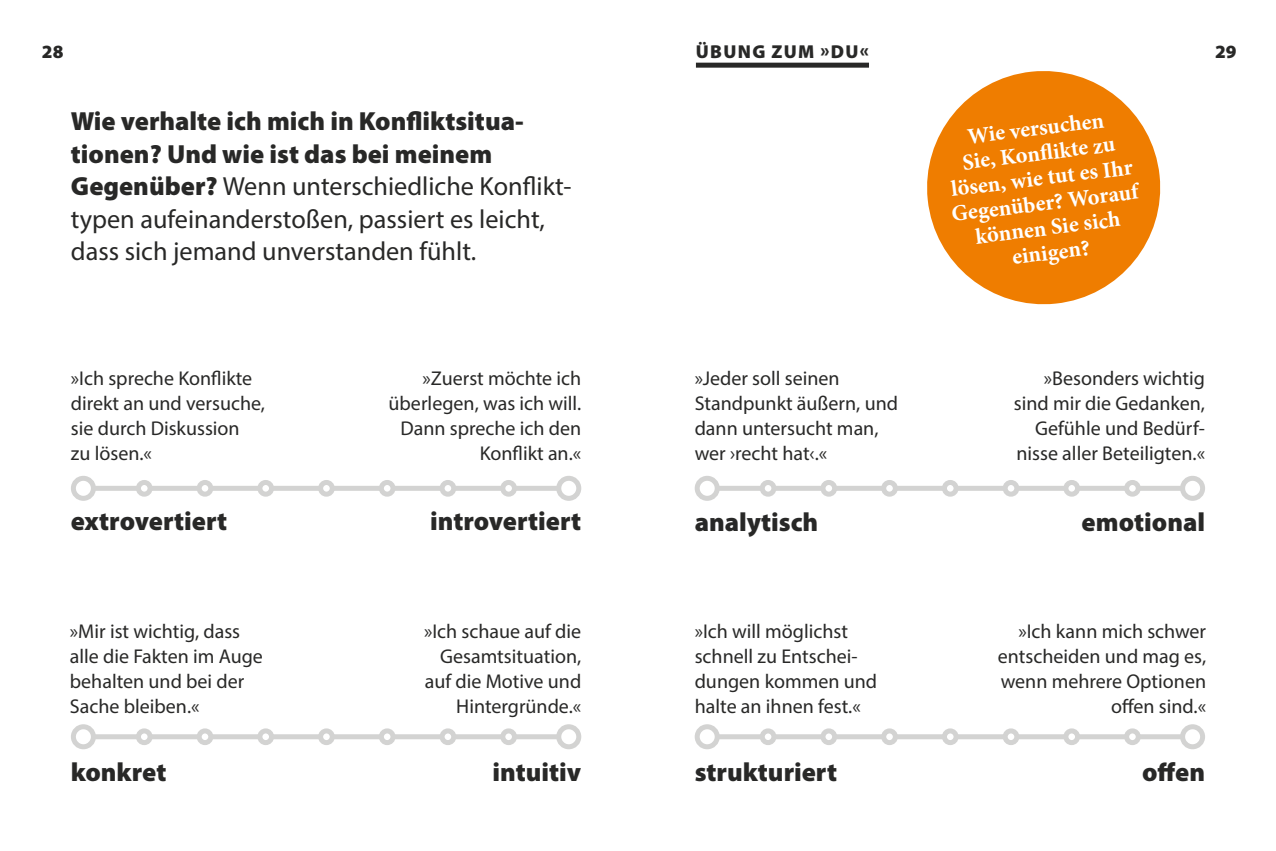
<style>
.page{position:relative;width:1276px;height:851px;background:#fff}
.page>*{position:absolute;margin:0;border:0;box-sizing:border-box;transform-origin:0 0}
.t1{font:26.25px/32.5px "Myriad Pro";color:#282827}
.t2{font:900 26.25px "Myriad Pro";color:#282827}
.t3{font:700 22.5px/25px "Minion Pro";color:#fff;text-align:center}
.t4{font:20px/25px "Myriad Pro";color:#282827}
.t5{font:900 18.75px "Myriad Pro";letter-spacing:.07em;color:#282827}
.s1{font-weight:900}
</style>
<div class="page">
<div style="left:93px;top:485px;width:466px;height:5px;background:#d3d3d2"></div>
<div style="left:71px;top:475px;width:25px;height:25px;border:5px solid #d3d3d2;border-radius:50%"></div>
<div style="left:556px;top:475px;width:25px;height:25px;border:5px solid #d3d3d2;border-radius:50%"></div>
<div style="left:138px;top:482px;width:12px;height:12px;background:#fff;border-radius:50%"></div>
<div style="left:136px;top:480px;width:17px;height:16px;border:5px solid #d3d3d2;border-radius:50%"></div>
<div style="left:199px;top:482px;width:12px;height:12px;background:#fff;border-radius:50%"></div>
<div style="left:197px;top:480px;width:16px;height:16px;border:5px solid #d3d3d2;border-radius:50%"></div>
<div style="left:260px;top:482px;width:11px;height:12px;background:#fff;border-radius:50%"></div>
<div style="left:257px;top:480px;width:17px;height:16px;border:5px solid #d3d3d2;border-radius:50%"></div>
<div style="left:321px;top:482px;width:11px;height:12px;background:#fff;border-radius:50%"></div>
<div style="left:318px;top:480px;width:17px;height:16px;border:5px solid #d3d3d2;border-radius:50%"></div>
<div style="left:381px;top:482px;width:12px;height:12px;background:#fff;border-radius:50%"></div>
<div style="left:379px;top:480px;width:16px;height:16px;border:5px solid #d3d3d2;border-radius:50%"></div>
<div style="left:442px;top:482px;width:12px;height:12px;background:#fff;border-radius:50%"></div>
<div style="left:439px;top:480px;width:17px;height:16px;border:5px solid #d3d3d2;border-radius:50%"></div>
<div style="left:503px;top:482px;width:11px;height:12px;background:#fff;border-radius:50%"></div>
<div style="left:500px;top:480px;width:17px;height:16px;border:5px solid #d3d3d2;border-radius:50%"></div>
<div style="left:93px;top:734px;width:466px;height:5px;background:#d3d3d2"></div>
<div style="left:71px;top:724px;width:25px;height:25px;border:5px solid #d3d3d2;border-radius:50%"></div>
<div style="left:556px;top:724px;width:25px;height:25px;border:5px solid #d3d3d2;border-radius:50%"></div>
<div style="left:138px;top:730px;width:12px;height:12px;background:#fff;border-radius:50%"></div>
<div style="left:136px;top:728px;width:17px;height:17px;border:5px solid #d3d3d2;border-radius:50%"></div>
<div style="left:199px;top:730px;width:12px;height:12px;background:#fff;border-radius:50%"></div>
<div style="left:197px;top:728px;width:16px;height:17px;border:5px solid #d3d3d2;border-radius:50%"></div>
<div style="left:260px;top:730px;width:11px;height:12px;background:#fff;border-radius:50%"></div>
<div style="left:257px;top:728px;width:17px;height:17px;border:5px solid #d3d3d2;border-radius:50%"></div>
<div style="left:321px;top:730px;width:11px;height:12px;background:#fff;border-radius:50%"></div>
<div style="left:318px;top:728px;width:17px;height:17px;border:5px solid #d3d3d2;border-radius:50%"></div>
<div style="left:381px;top:730px;width:12px;height:12px;background:#fff;border-radius:50%"></div>
<div style="left:379px;top:728px;width:16px;height:17px;border:5px solid #d3d3d2;border-radius:50%"></div>
<div style="left:442px;top:730px;width:12px;height:12px;background:#fff;border-radius:50%"></div>
<div style="left:439px;top:728px;width:17px;height:17px;border:5px solid #d3d3d2;border-radius:50%"></div>
<div style="left:503px;top:730px;width:11px;height:12px;background:#fff;border-radius:50%"></div>
<div style="left:500px;top:728px;width:17px;height:17px;border:5px solid #d3d3d2;border-radius:50%"></div>
<div style="left:717px;top:734px;width:465px;height:5px;background:#d3d3d2"></div>
<div style="left:694px;top:724px;width:25px;height:25px;border:5px solid #d3d3d2;border-radius:50%"></div>
<div style="left:1180px;top:724px;width:25px;height:25px;border:5px solid #d3d3d2;border-radius:50%"></div>
<div style="left:762px;top:730px;width:12px;height:12px;background:#fff;border-radius:50%"></div>
<div style="left:760px;top:728px;width:16px;height:17px;border:5px solid #d3d3d2;border-radius:50%"></div>
<div style="left:823px;top:730px;width:11px;height:12px;background:#fff;border-radius:50%"></div>
<div style="left:820px;top:728px;width:17px;height:17px;border:5px solid #d3d3d2;border-radius:50%"></div>
<div style="left:883px;top:730px;width:12px;height:12px;background:#fff;border-radius:50%"></div>
<div style="left:881px;top:728px;width:17px;height:17px;border:5px solid #d3d3d2;border-radius:50%"></div>
<div style="left:944px;top:730px;width:12px;height:12px;background:#fff;border-radius:50%"></div>
<div style="left:942px;top:728px;width:16px;height:17px;border:5px solid #d3d3d2;border-radius:50%"></div>
<div style="left:1005px;top:730px;width:12px;height:12px;background:#fff;border-radius:50%"></div>
<div style="left:1002px;top:728px;width:17px;height:17px;border:5px solid #d3d3d2;border-radius:50%"></div>
<div style="left:1066px;top:730px;width:11px;height:12px;background:#fff;border-radius:50%"></div>
<div style="left:1063px;top:728px;width:17px;height:17px;border:5px solid #d3d3d2;border-radius:50%"></div>
<div style="left:1126px;top:730px;width:12px;height:12px;background:#fff;border-radius:50%"></div>
<div style="left:1124px;top:728px;width:16px;height:17px;border:5px solid #d3d3d2;border-radius:50%"></div>
<div style="left:717px;top:485px;width:465px;height:5px;background:#d3d3d2"></div>
<div style="left:694px;top:475px;width:25px;height:25px;border:5px solid #d3d3d2;border-radius:50%"></div>
<div style="left:1180px;top:475px;width:25px;height:25px;border:5px solid #d3d3d2;border-radius:50%"></div>
<div style="left:762px;top:482px;width:12px;height:12px;background:#fff;border-radius:50%"></div>
<div style="left:760px;top:480px;width:16px;height:16px;border:5px solid #d3d3d2;border-radius:50%"></div>
<div style="left:823px;top:482px;width:11px;height:12px;background:#fff;border-radius:50%"></div>
<div style="left:820px;top:480px;width:17px;height:16px;border:5px solid #d3d3d2;border-radius:50%"></div>
<div style="left:883px;top:482px;width:12px;height:12px;background:#fff;border-radius:50%"></div>
<div style="left:881px;top:480px;width:17px;height:16px;border:5px solid #d3d3d2;border-radius:50%"></div>
<div style="left:944px;top:482px;width:12px;height:12px;background:#fff;border-radius:50%"></div>
<div style="left:942px;top:480px;width:16px;height:16px;border:5px solid #d3d3d2;border-radius:50%"></div>
<div style="left:1005px;top:482px;width:12px;height:12px;background:#fff;border-radius:50%"></div>
<div style="left:1002px;top:480px;width:17px;height:16px;border:5px solid #d3d3d2;border-radius:50%"></div>
<div style="left:1066px;top:482px;width:11px;height:12px;background:#fff;border-radius:50%"></div>
<div style="left:1063px;top:480px;width:17px;height:16px;border:5px solid #d3d3d2;border-radius:50%"></div>
<div style="left:1126px;top:482px;width:12px;height:12px;background:#fff;border-radius:50%"></div>
<div style="left:1124px;top:480px;width:16px;height:16px;border:5px solid #d3d3d2;border-radius:50%"></div>
<svg style="left:927px;top:71px;width:234px;height:234px;fill:#ef7d00"></svg>
<div style="left:696px;top:63px;width:173px;height:5px;background:#282827"></div>
<p class="t5" style="left:696px;top:39px;width:174px">Übung zum »Du«</p>
<p class="t5" style="left:42px;top:39px;width:23px">28</p>
<p class="t5" style="left:1215px;top:39px;width:23px">29</p>
<h1 class="t1" style="left:71px;top:105px;width:502px"><span class="s1">Wie verhalte ich mich in Konfliktsitua&shy;tionen? Und wie ist das bei meinem Gegenüber?</span> Wenn unterschiedliche Konflikt&shy;typen aufeinanderstoßen, passiert es leicht, dass sich jemand unverstanden fühlt.</h1>
<p class="t3" style="left:941px;top:127px;width:190px;rotate:-7deg">Wie versuchen<br>Sie, Konfl ikte zu lösen, wie tut es Ihr<br>Gegenüber? Worauf können Sie sich einigen?</p>
<p class="t4" style="left:71px;top:365px;width:196px">»Ich spreche Konflikte direkt an und versuche, sie durch Diskussion<br>zu lösen.«</p>
<p class="t4" style="left:388px;top:365px;width:194px;text-align:right">»Zuerst möchte ich überlegen, was ich will.<br>Dann spreche ich den<br>Konflikt an.«</p>
<h1 class="t2" style="left:71px;top:503px;width:158px">extrovertiert</h1>
<h1 class="t2" style="left:430px;top:503px;width:153px">introvertiert</h1>
<p class="t4" style="left:70px;top:618px;width:195px">»Mir ist wichtig, dass alle die Fakten im Auge behalten und bei der<br>Sache bleiben.«</p>
<p class="t4" style="left:424px;top:618px;width:159px;text-align:right">»Ich schaue auf die<br>Gesamtsituation, auf die Motive und<br>Hintergründe.«</p>
<h1 class="t2" style="left:71px;top:754px;width:97px">konkret</h1>
<h1 class="t2" style="left:492px;top:754px;width:90px">intuitiv</h1>
<p class="t4" style="left:694px;top:365px;width:205px">»Jeder soll seinen<br>Standpunkt äußern, und dann untersucht man, wer ›recht hat‹.«</p>
<p class="t4" style="left:1013px;top:365px;width:193px;text-align:right">»Besonders wichtig sind mir die Gedanken,<br>Gefühle und Bedürf&shy;nisse aller Beteiligten.«</p>
<h1 class="t2" style="left:694px;top:504px;width:125px">analytisch</h1>
<h1 class="t2" style="left:1081px;top:504px;width:125px">emotional</h1>
<p class="t4" style="left:694px;top:618px;width:184px">»Ich will möglichst schnell zu Entschei&shy;dungen kommen und halte an ihnen fest.«</p>
<p class="t4" style="left:998px;top:618px;width:210px;text-align:right">»Ich kann mich schwer entscheiden und mag es, wenn mehrere Optionen offen sind.«</p>
<h1 class="t2" style="left:694px;top:754px;width:144px">strukturiert</h1>
<h1 class="t2" style="left:1142px;top:754px;width:64px">offen</h1>
</div>
